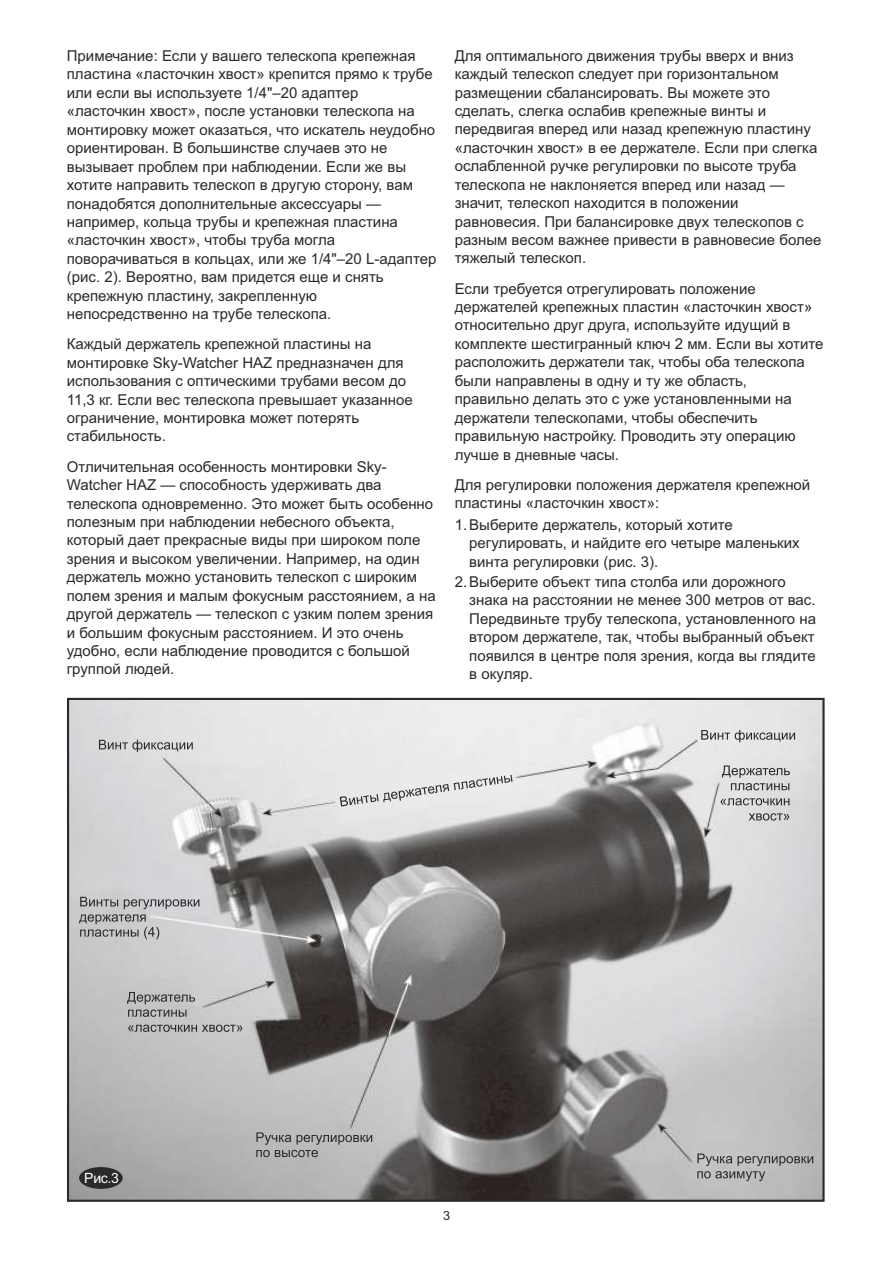
<style>
.page{position:relative;width:893px;height:1263px;background:#fff}
.page>*{position:absolute;margin:0;border:0;box-sizing:border-box;transform-origin:0 0}
.t1{font:15px/18.5px "Arial";color:#2b2a29}
.t2{font:14.1px "Arial";color:#fefefe}
.t3{font:12.75px "Arial";color:#2b2a29}
</style>
<div class="page">
<img style="left:70px;top:701px;width:752px;height:498px">
<svg style="left:99px;top:740px;width:94px;height:12px"></svg>
<div style="left:79px;top:1167px;width:44px;height:22px;background:#2b2a29;border-radius:50%"></div>
<svg style="left:340px;top:775px;width:172px;height:31px;background:#d8d8d7"></svg>
<svg style="left:79px;top:897px;width:120px;height:42px;background:#b5b5b6"></svg>
<svg style="left:127px;top:992px;width:115px;height:40px;background:#afafaf"></svg>
<svg style="left:256px;top:1132px;width:116px;height:25px;background:#a2a2a2"></svg>
<svg style="left:720px;top:765px;width:70px;height:55px;background:#c0c0c0"></svg>
<svg style="left:701px;top:730px;width:94px;height:12px"></svg>
<svg style="left:697px;top:1153px;width:116px;height:28px;background:#a6a6a6"></svg>
<p class="t1" style="left:67px;top:48px;width:371px">Примечание: Если у вашего телескопа крепежная пластина «ласточкин хвост» крепится прямо к трубе или если вы используете 1/4"–20 адаптер «ласточкин хвост», после установки телескопа на монтировку может оказаться, что искатель неудобно ориентирован. В большинстве случаев это не вызывает проблем при наблюдении. Если же вы хотите направить телескоп в другую сторону, вам понадобятся дополнительные аксессуары — например, кольца трубы и крепежная пластина «ласточкин хвост», чтобы труба могла поворачиваться в кольцах, или же 1/4"–20 L-адаптер (рис. 2). Вероятно, вам придется еще и снять крепежную пластину, закрепленную непосредственно на трубе телескопа.</p>
<p class="t1" style="left:67px;top:336px;width:347px">Каждый держатель крепежной пластины на монтировке Sky-Watcher HAZ предназначен для использования с оптическими трубами весом до 11,3 кг. Если вес телескопа превышает указанное ограничение, монтировка может потерять стабильность.</p>
<p class="t1" style="left:67px;top:458px;width:370px">Отличительная особенность монтировки Sky-Watcher HAZ — способность удерживать два телескопа одновременно. Это может быть особенно полезным при наблюдении небесного объекта, который дает прекрасные виды при широком поле зрения и высоком увеличении. Например, на один держатель можно установить телескоп с широким полем зрения и малым фокусным расстоянием, а на другой держатель — телескоп с узким полем зрения и большим фокусным расстоянием. И это очень удобно, если наблюдение проводится с большой группой людей.</p>
<p class="t1" style="left:455px;top:48px;width:368px">Для оптимального движения трубы вверх и вниз каждый телескоп следует при горизонтальном размещении сбалансировать. Вы можете это сделать, слегка ослабив крепежные винты и передвигая вперед или назад крепежную пластину «ласточкин хвост» в ее держателе. Если при слегка ослабленной ручке регулировки по высоте труба телескопа не наклоняется вперед или назад — значит, телескоп находится в положении равновесия. При балансировке двух телескопов с разным весом важнее привести в равновесие более тяжелый телескоп.</p>
<p class="t1" style="left:455px;top:280px;width:370px">Если требуется отрегулировать положение держателей крепежных пластин «ласточкин хвост» относительно друг друга, используйте идущий в комплекте шестигранный ключ 2 мм. Если вы хотите расположить держатели так, чтобы оба телескопа были направлены в одну и ту же область, правильно делать это с уже установленными на держатели телескопами, чтобы обеспечить правильную настройку. Проводить эту операцию лучше в дневные часы.</p>
<p class="t1" style="left:455px;top:477px;width:357px">Для регулировки положения держателя крепежной пластины «ласточкин хвост»:</p>
<p class="t1" style="left:469px;top:517px;width:332px;text-indent:-14px">1.Выберите держатель, который хотите регулировать, и найдите его четыре маленьких винта регулировки (рис. 3).</p>
<p class="t1" style="left:469px;top:574px;width:348px;text-indent:-14px">2.Выберите объект типа столба или дорожного знака на расстоянии не менее 300 метров от вас.<br>Передвиньте трубу телескопа, установленного на втором держателе, так, чтобы выбранный объект появился в центре поля зрения, когда вы глядите в окуляр.</p>
<p class="t2" style="left:84px;top:1173px;width:36px">Рис.3</p>
<p class="t3" style="left:443px;top:1211px;width:9px">3</p>
</div>
